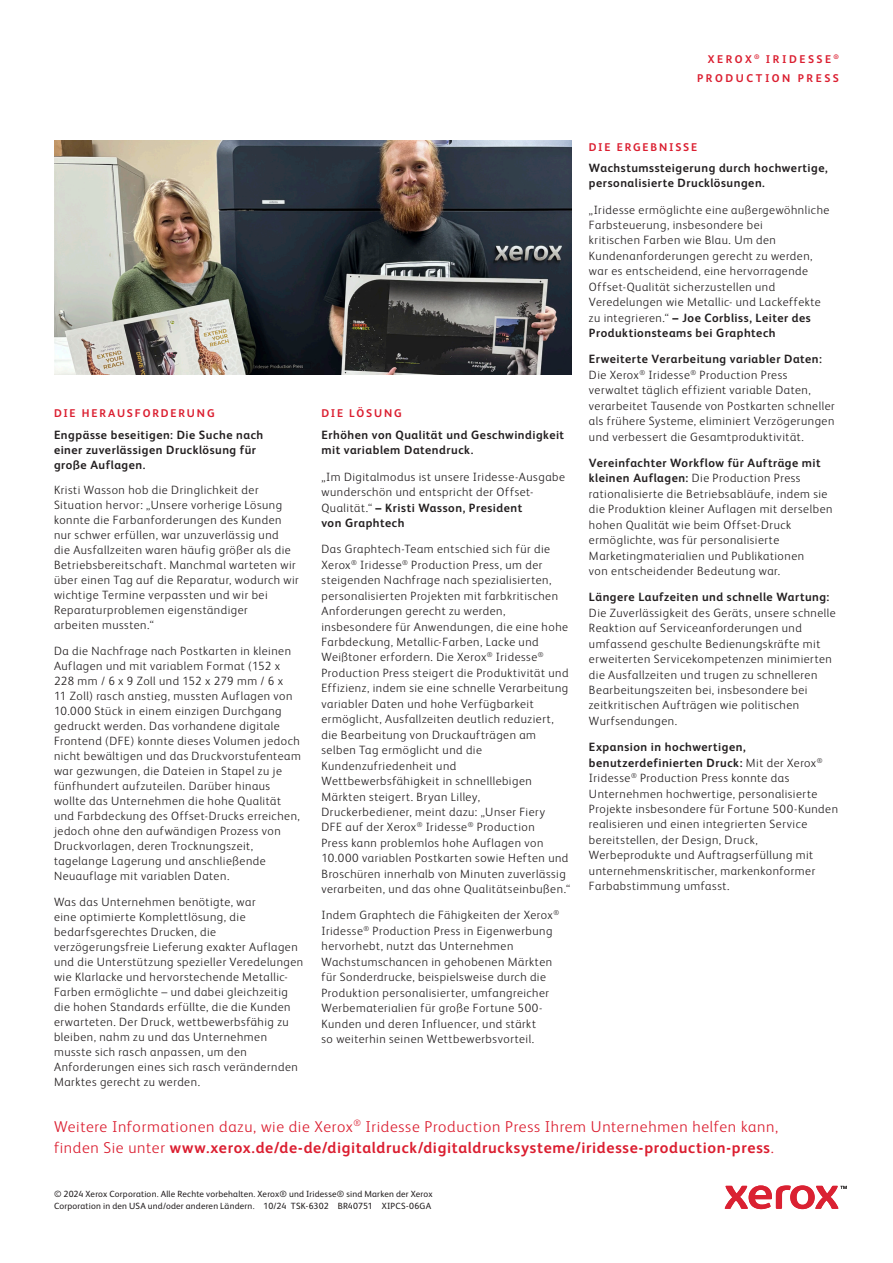
<style>
.page{position:relative;width:893px;height:1263px;background:#fff}
.page>*{position:absolute;margin:0;border:0;box-sizing:border-box;transform-origin:0 0}
.Call_to_action{font:300 15.75px/21px "Xerox Sans";letter-spacing:.04em;color:#db1e30}
.Body_Text{font:300 12px/15.5px "Xerox Sans";letter-spacing:.045em;color:#231f20}
.Body_Subhead_Level_2{font:700 12px/15px "Xerox Sans";letter-spacing:.045em;color:#231f20}
.Body_Subhead{font:700 11.25px "Xerox Sans";letter-spacing:.165em;color:#db1e30}
.Page_Header{font:700 11.25px/19.5px "Xerox Sans";letter-spacing:.225em;color:#db1e30;text-align:right}
.Legal{font:9px/12px "Xerox Sans";letter-spacing:.02em;color:#231f20}
.s1{font-weight:700}
</style>
<div class="page">
<svg style="left:725px;top:1185px;width:122px;height:24px"></svg>
<img style="left:54px;top:141px;width:517px;height:233px">
<p class="Page_Header" style="left:697px;top:49px;width:143px">XEROX<sup>®</sup> IRIDESSE <sup>®<br></sup>PRODUCTION PRESS</p>
<p class="Body_Subhead" style="left:54px;top:405px;width:162px">DIE HERAUSFORDERUNG</p>
<p class="Body_Subhead_Level_2" style="left:54px;top:426px;width:211px">Engpässe beseitigen: Die Suche nach einer zuverlässigen Drucklösung für große Auflagen.</p>
<p class="Body_Text" style="left:54px;top:482px;width:246px;line-height:15px">Kristi Wasson hob die Dringlichkeit der Situation hervor: „Unsere vorherige Lösung konnte die Farbanforderungen des Kunden nur schwer erfüllen, war unzuverlässig und<br>die Ausfallzeiten waren häufig größer als die Betriebsbereitschaft. Manchmal warteten wir über einen Tag auf die Reparatur, wodurch wir wichtige Termine verpassten und wir bei Reparaturproblemen eigenständiger<br>arbeiten mussten.“</p>
<p class="Body_Text" style="left:54px;top:643px;width:248px;line-height:15px">Da die Nachfrage nach Postkarten in kleinen Auflagen und mit variablem Format (152 x 228 mm / 6 x 9 Zoll und 152 x 279 mm / 6 x<br>11 Zoll) rasch anstieg, mussten Auflagen von 10.000 Stück in einem einzigen Durchgang gedruckt werden. Das vorhandene digitale Frontend (DFE) konnte dieses Volumen jedoch nicht bewältigen und das Druckvorstufenteam war gezwungen, die Dateien in Stapel zu je fünfhundert aufzuteilen. Darüber hinaus wollte das Unternehmen die hohe Qualität und Farbdeckung des Offset-Drucks erreichen, jedoch ohne den aufwändigen Prozess von Druckvorlagen, deren Trocknungszeit, tagelange Lagerung und anschließende Neuauflage mit variablen Daten.</p>
<p class="Body_Text" style="left:54px;top:894px;width:251px;line-height:15px">Was das Unternehmen benötigte, war<br>eine optimierte Komplettlösung, die bedarfsgerechtes Drucken, die verzögerungsfreie Lieferung exakter Auflagen und die Unterstützung spezieller Veredelungen wie Klarlacke und hervorstechende Metallic-Farben ermöglichte – und dabei gleichzeitig die hohen Standards erfüllte, die die Kunden erwarteten. Der Druck, wettbewerbsfähig zu bleiben, nahm zu und das Unternehmen musste sich rasch anpassen, um den Anforderungen eines sich rasch verändernden Marktes gerecht zu werden.</p>
<p class="Body_Subhead" style="left:321px;top:405px;width:82px">DIE LÖSUNG</p>
<p class="Body_Subhead_Level_2" style="left:321px;top:427px;width:244px;line-height:15.5px">Erhöhen von Qualität und Geschwindigkeit mit variablem Datendruck.</p>
<p class="Body_Text" style="left:321px;top:468px;width:245px">„Im Digitalmodus ist unsere Iridesse-Ausgabe wunderschön und entspricht der Offset-Qualität.“ <span class="s1">– Kristi Wasson, President<br>von Graphtech</span></p>
<p class="Body_Text" style="left:321px;top:541px;width:250px">Das Graphtech-Team entschied sich für die Xerox<sup>®</sup> Iridesse<sup>®</sup> Production Press, um der steigenden Nachfrage nach spezialisierten, personalisierten Projekten mit farbkritischen Anforderungen gerecht zu werden, insbesondere für Anwendungen, die eine hohe Farbdeckung, Metallic-Farben, Lacke und Weißtoner erfordern. Die Xerox<sup>®</sup> Iridesse<sup>® </sup>Production Press steigert die Produktivität und Effizienz, indem sie eine schnelle Verarbeitung variabler Daten und hohe Verfügbarkeit ermöglicht, Ausfallzeiten deutlich reduziert, die Bearbeitung von Druckaufträgen am selben Tag ermöglicht und die Kundenzufriedenheit und Wettbewerbsfähigkeit in schnelllebigen Märkten steigert. Bryan Lilley, Druckerbediener, meint dazu: „Unser Fiery<br>DFE auf der Xerox<sup>®</sup> Iridesse<sup>®</sup> Production<br>Press kann problemlos hohe Auflagen von 10.000 variablen Postkarten sowie Heften und Broschüren innerhalb von Minuten zuverlässig verarbeiten, und das ohne Qualitätseinbußen.“</p>
<p class="Body_Text" style="left:321px;top:907px;width:239px">Indem Graphtech die Fähigkeiten der Xerox<sup>® </sup>Iridesse<sup>®</sup> Production Press in Eigenwerbung hervorhebt, nutzt das Unternehmen Wachstumschancen in gehobenen Märkten für Sonderdrucke, beispielsweise durch die Produktion personalisierter, umfangreicher Werbematerialien für große Fortune 500- Kunden und deren Influencer, und stärkt<br>so weiterhin seinen Wettbewerbsvorteil.</p>
<p class="Body_Subhead" style="left:589px;top:139px;width:110px">DIE ERGEBNISSE</p>
<p class="Body_Subhead_Level_2" style="left:589px;top:160px;width:240px">Wachstumssteigerung durch hochwertige, personalisierte Drucklösungen.</p>
<p class="Body_Text" style="left:589px;top:201px;width:242px">„Iridesse ermöglichte eine außergewöhnliche Farbsteuerung, insbesondere bei<br>kritischen Farben wie Blau. Um den Kundenanforderungen gerecht zu werden, war es entscheidend, eine hervorragende Offset-Qualität sicherzustellen und Veredelungen wie Metallic- und Lackeffekte zu integrieren.“ <span class="s1">– Joe Corbliss, Leiter des Produktionsteams bei Graphtech</span></p>
<p class="Body_Text" style="left:589px;top:351px;width:247px"><span class="s1">Erweiterte Verarbeitung variabler Daten:<br></span>Die Xerox<sup>®</sup> Iridesse<sup>®</sup> Production Press verwaltet täglich effizient variable Daten, verarbeitet Tausende von Postkarten schneller als frühere Systeme, eliminiert Verzögerungen und verbessert die Gesamtproduktivität.</p>
<p class="Body_Text" style="left:589px;top:454px;width:245px"><span class="s1">Vereinfachter Workflow für Aufträge mit kleinen Auflagen:</span> Die Production Press rationalisierte die Betriebsabläufe, indem sie die Produktion kleiner Auflagen mit derselben hohen Qualität wie beim Offset-Druck ermöglichte, was für personalisierte Marketingmaterialien und Publikationen<br>von entscheidender Bedeutung war.</p>
<p class="Body_Text" style="left:589px;top:589px;width:248px"><span class="s1">Längere Laufzeiten und schnelle Wartung:<br></span>Die Zuverlässigkeit des Geräts, unsere schnelle Reaktion auf Serviceanforderungen und umfassend geschulte Bedienungskräfte mit erweiterten Servicekompetenzen minimierten die Ausfallzeiten und trugen zu schnelleren Bearbeitungszeiten bei, insbesondere bei zeitkritischen Aufträgen wie politischen Wurfsendungen.</p>
<p class="Body_Text" style="left:589px;top:739px;width:251px"><span class="s1">Expansion in hochwertigen, benutzerdefinierten Druck:</span> Mit der Xerox<sup>® </sup>Iridesse<sup>®</sup> Production Press konnte das Unternehmen hochwertige, personalisierte Projekte insbesondere für Fortune 500-Kunden realisieren und einen integrierten Service bereitstellen, der Design, Druck, Werbeprodukte und Auftragserfüllung mit unternehmenskritischer, markenkonformer Farbabstimmung umfasst.</p>
<p class="Call_to_action" style="left:54px;top:1115px;width:726px">Weitere Informationen dazu, wie die Xerox<sup>®</sup> Iridesse Production Press Ihrem Unternehmen helfen kann, finden Sie unter <span class="s1">www.xerox.de/de-de/digitaldruck/digitaldrucksysteme/iridesse-production-press</span>.</p>
<p class="Legal" style="left:54px;top:1187px;width:380px">© 2024 Xerox Corporation. Alle Rechte vorbehalten. Xerox® und Iridesse® sind Marken der Xerox<br>Corporation in den USA und/oder anderen Ländern. 10/24 TSK-6302 BR40751 XIPCS-06GA</p>
</div>
